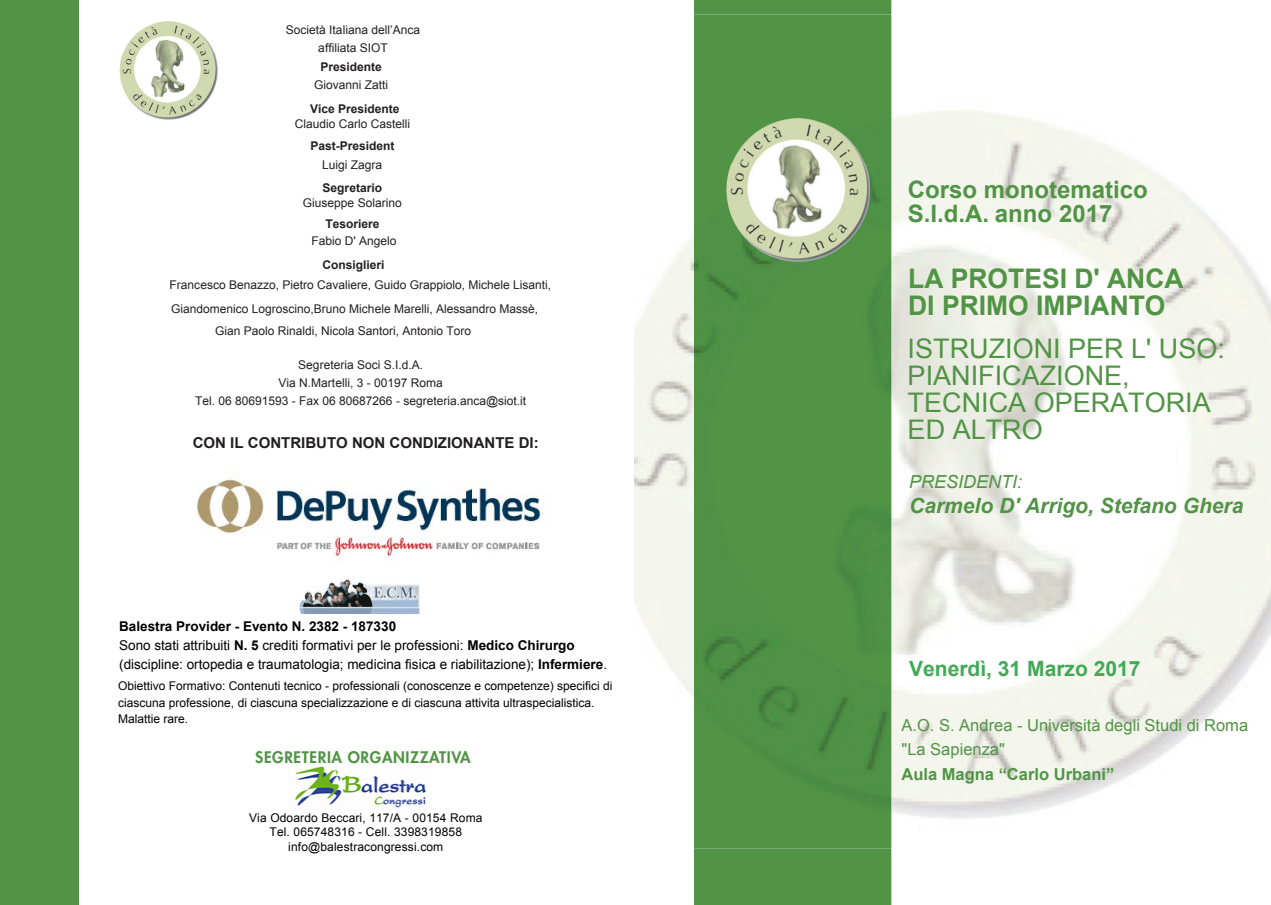
<style>
.page{position:relative;width:1271px;height:905px;background:#fff}
.page>*{position:absolute;margin:0;border:0;box-sizing:border-box;transform-origin:0 0}
.t1{font:27px/27px "Arial";color:#519445}
.t2{font:700 27px/27px "Arial";color:#519445}
.t3{font:700 24px/24px "Arial";color:#519445}
.t4{font:italic 700 21px "Arial";color:#519445}
.t5{font:700 21px "Arial";color:#40aa55}
.t6{font:italic 18px "Arial";color:#519445}
.t7{font:16.5px/24.6px "Arial";color:#519445}
.t8{font:700 16.5px "Arial";color:#519445}
.t9{font:800 15.6px "Futura Std";letter-spacing:.04em;color:#519445}
.t10{font:700 15px "Arial";color:#231f20}
.t11{font:13.5px/18.8px "Arial";color:#000}
.t12{font:12px/18px "Arial";color:#231f20;text-align:center}
.t13{font:12px/14.4px "Arial";color:#000;text-align:center}
.t14{font:700 12px "Arial";color:#231f20}
.s1{font-weight:700}
</style>
<div class="page">
<img style="left:634px;top:15px;width:637px;height:833px">
<div style="left:694px;top:0;width:197px;height:905px;background:#519445"></div>
<div style="left:694px;top:15px;width:197px;height:833px;background:#519445"></div>
<img style="left:718px;top:112px;width:159px;height:155px">
<div style="left:0;top:0;width:78px;height:905px;background:#519445"></div>
<img style="left:119px;top:21px;width:99px;height:99px">
<img style="left:294px;top:766px;width:132px;height:42px">
<img style="left:299px;top:578px;width:120px;height:35px">
<img style="left:197px;top:478px;width:350px;height:79px">
<p class="t12" style="left:286px;top:21px;width:136px;line-height:17.5px">Società Italiana dell’Anca affiliata SIOT</p>
<p class="t14" style="left:320px;top:59px;width:63px">Presidente</p>
<p class="t12" style="left:314px;top:76px;width:76px">Giovanni Zatti</p>
<p class="t14" style="left:310px;top:101px;width:91px">Vice Presidente</p>
<p class="t12" style="left:295px;top:114px;width:117px">Claudio Carlo Castelli</p>
<p class="t14" style="left:310px;top:138px;width:86px">Past-President</p>
<p class="t12" style="left:322px;top:156px;width:62px">Luigi Zagra</p>
<p class="t14" style="left:323px;top:180px;width:61px">Segretario</p>
<p class="t12" style="left:303px;top:194px;width:100px">Giuseppe Solarino</p>
<p class="t14" style="left:325px;top:216px;width:56px">Tesoriere</p>
<p class="t12" style="left:311px;top:232px;width:86px">Fabio D' Angelo</p>
<p class="t14" style="left:322px;top:257px;width:64px">Consiglieri</p>
<p class="t12" style="left:170px;top:276px;width:383px">Francesco Benazzo, Pietro Cavaliere, Guido Grappiolo, Michele Lisanti,</p>
<p class="t12" style="left:171px;top:299px;width:368px">Giandomenico Logroscino,Bruno Michele Marelli, Alessandro Massè,</p>
<p class="t12" style="left:215px;top:322px;width:258px">Gian Paolo Rinaldi, Nicola Santori, Antonio Toro</p>
<p class="t12" style="left:195px;top:356px;width:333px">Segreteria Soci S.I.d.A.<br>Via N.Martelli, 3 - 00197 Roma<br>Tel. 06 80691593 - Fax 06 80687266 - segreteria.anca@siot.it</p>
<p class="t10" style="left:193px;top:433px;width:347px">CON IL CONTRIBUTO NON CONDIZIONANTE DI:</p>
<p class="t11" style="left:119px;top:617px;width:489px"><span class="s1">Balestra Provider - Evento N. 2382 - 187330<br></span>Sono stati attribuiti <span class="s1">N. 5</span> crediti formativi per le professioni: <span class="s1">Medico Chirurgo </span>(discipline: ortopedia e traumatologia; medicina fisica e riabilitazione); <span class="s1">Infermiere</span>.</p>
<p class="t13" style="left:118px;top:677px;width:496px;line-height:16.6px;text-align:left">Obiettivo Formativo: Contenuti tecnico - professionali (conoscenze e competenze) specifici di ciascuna professione, di ciascuna specializzazione e di ciascuna attivita ultraspecialistica.<br>Malattie rare.</p>
<h3 class="t9" style="left:255px;top:747px;width:217px">SEGRETERIA ORGANIZZATIVA</h3>
<p class="t13" style="left:249px;top:810px;width:235px">Via Odoardo Beccari, 117/A - 00154 Roma<br>Tel. 065748316 - Cell. 3398319858 info@balestracongressi.com</p>
<h2 class="t3" style="left:908px;top:178px;width:242px">Corso monotematico<br>S.I.d.A. anno 2017</h2>
<h1 class="t2" style="left:908px;top:265px;width:277px">LA PROTESI D' ANCA<br>DI PRIMO IMPIANTO</h1>
<h1 class="t1" style="left:907px;top:336px;width:319px">ISTRUZIONI PER L' USO:<br>PIANIFICAZIONE,<br>TECNICA OPERATORIA<br>ED ALTRO</h1>
<h3 class="t6" style="left:909px;top:470px;width:115px">PRESIDENTI:</h3>
<h3 class="t4" style="left:909px;top:492px;width:336px">Carmelo D' Arrigo, Stefano Ghera</h3>
<h3 class="t5" style="left:909px;top:655px;width:233px">Venerdì, 31 Marzo 2017</h3>
<h3 class="t7" style="left:901px;top:713px;width:348px">A.O. S. Andrea - Università degli Studi di Roma "La Sapienza"</h3>
<h3 class="t8" style="left:901px;top:763px;width:214px">Aula Magna “Carlo Urbani”</h3>
</div>
